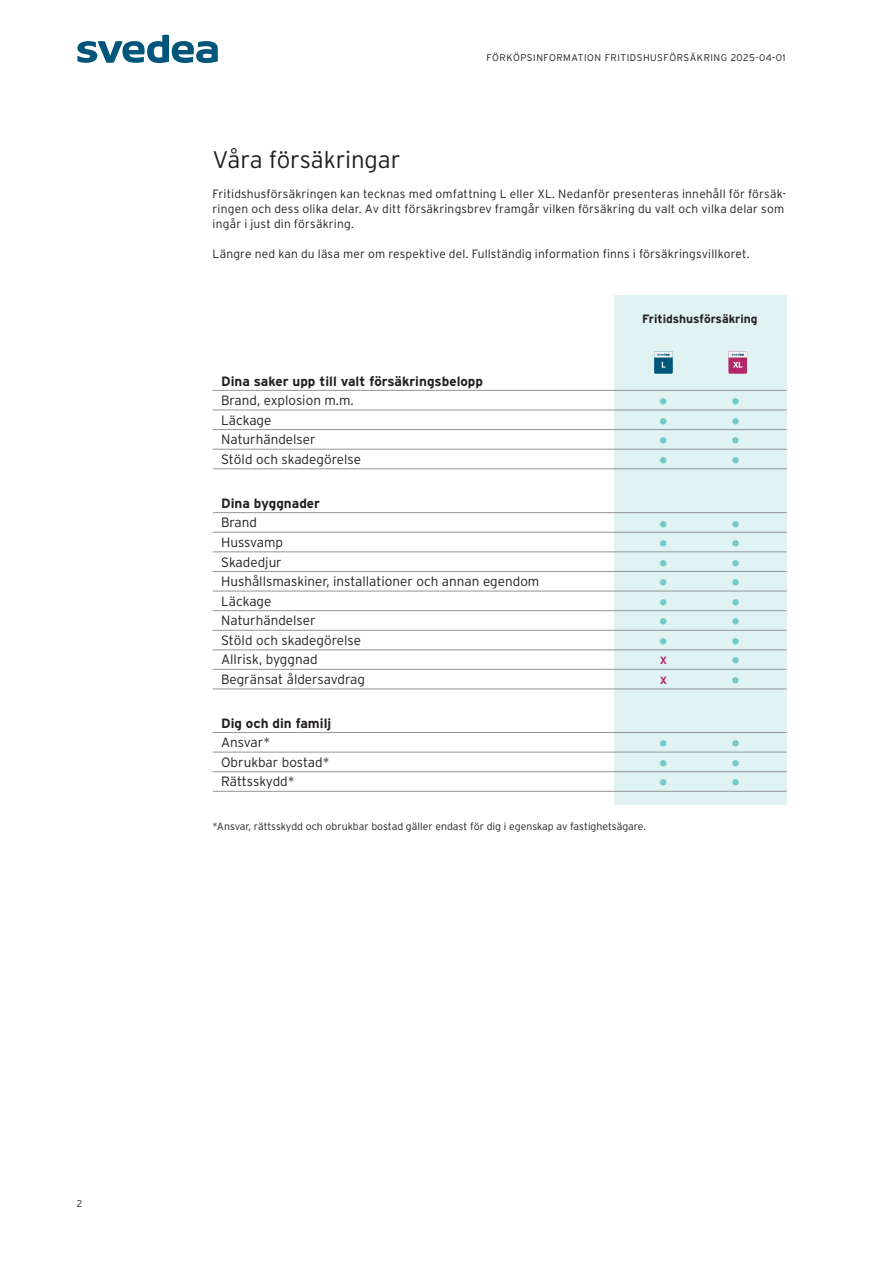
<style>
.page{position:relative;width:893px;height:1263px;background:#fff}
.page>*{position:absolute;margin:0;border:0;box-sizing:border-box;transform-origin:0 0}
.t1{font:300 24px "Interstate";letter-spacing:-.01em;color:#231f20}
.t2{font:21px "Interstate";color:#6fcaca}
.t3{font:300 13.5px "Interstate";color:#231f20}
.t4{font:700 13.5px "Interstate";color:#231f20}
.t5{font:300 12px/15px "Interstate";letter-spacing:.015em;color:#231f20}
.t6{font:700 12px "Interstate";color:#231f20}
.t7{font:300 10.5px "Interstate";color:#231f20}
.t8{font:700 10.5px "Interstate";color:#b2296a}
.t9{font:300 9.75px "Interstate";letter-spacing:.05em;color:#231f20}
</style>
<div class="page">
<svg style="left:77px;top:35px;width:141px;height:28px"></svg>
<div style="left:614px;top:295px;width:173px;height:510px;background:#e1f2f2"></div>
<hr style="left:213px;top:390px;width:574px;height:1px;background:#939598">
<hr style="left:213px;top:732px;width:574px;height:1px;background:#939598">
<hr style="left:213px;top:512px;width:574px;height:1px;background:#939598">
<hr style="left:213px;top:410px;width:574px;height:1px;background:#939598">
<hr style="left:213px;top:752px;width:574px;height:1px;background:#939598">
<hr style="left:213px;top:532px;width:574px;height:1px;background:#939598">
<hr style="left:213px;top:429px;width:574px;height:1px;background:#939598">
<hr style="left:213px;top:771px;width:574px;height:1px;background:#939598">
<hr style="left:213px;top:552px;width:574px;height:1px;background:#939598">
<hr style="left:213px;top:630px;width:574px;height:1px;background:#939598">
<hr style="left:213px;top:669px;width:574px;height:1px;background:#939598">
<hr style="left:213px;top:650px;width:574px;height:1px;background:#939598">
<hr style="left:213px;top:689px;width:574px;height:1px;background:#939598">
<hr style="left:213px;top:610px;width:574px;height:1px;background:#939598">
<hr style="left:213px;top:468px;width:574px;height:1px;background:#939598">
<hr style="left:213px;top:591px;width:574px;height:1px;background:#939598">
<hr style="left:213px;top:449px;width:574px;height:1px;background:#939598">
<hr style="left:213px;top:791px;width:574px;height:1px;background:#939598">
<hr style="left:213px;top:571px;width:574px;height:1px;background:#939598">
<svg style="left:654px;top:352px;width:19px;height:22px"></svg>
<svg style="left:728px;top:352px;width:19px;height:22px"></svg>
<p class="t9" style="left:486px;top:52px;width:301px">FÖRKÖPSINFORMATION FRITIDSHUSFÖRSÄKRING 2025-04-01</p>
<h1 class="t1" style="left:213px;top:146px;width:189px">Våra försäkringar</h1>
<p class="t5" style="left:213px;top:186px;width:575px">Fritidshusförsäkringen kan tecknas med omfattning L eller XL. Nedanför presenteras innehåll för försäk&shy;ringen och dess olika delar. Av ditt försäkringsbrev framgår vilken försäkring du valt och vilka delar som ingår i just din försäkring.</p>
<p class="t5" style="left:213px;top:246px;width:538px">Längre ned kan du läsa mer om respektive del. Fullständig information finns i försäkringsvillkoret.</p>
<p class="t6" style="left:642px;top:312px;width:117px">Fritidshusförsäkring</p>
<p class="t4" style="left:221px;top:373px;width:264px">Dina saker upp till valt försäkringsbelopp</p>
<p class="t3" style="left:221px;top:393px;width:134px">Brand, explosion m.m.</p>
<h2 class="t2" style="left:659px;top:390px;width:11px">•</h2>
<h2 class="t2" style="left:731px;top:390px;width:11px">•</h2>
<p class="t3" style="left:221px;top:412px;width:52px">Läckage</p>
<h2 class="t2" style="left:659px;top:410px;width:11px">•</h2>
<h2 class="t2" style="left:731px;top:410px;width:11px">•</h2>
<p class="t3" style="left:221px;top:432px;width:96px">Naturhändelser</p>
<h2 class="t2" style="left:659px;top:429px;width:11px">•</h2>
<h2 class="t2" style="left:731px;top:429px;width:11px">•</h2>
<p class="t3" style="left:221px;top:451px;width:141px">Stöld och skadegörelse</p>
<h2 class="t2" style="left:659px;top:449px;width:11px">•</h2>
<h2 class="t2" style="left:731px;top:449px;width:11px">•</h2>
<p class="t4" style="left:221px;top:496px;width:100px">Dina byggnader</p>
<p class="t3" style="left:221px;top:515px;width:37px">Brand</p>
<h2 class="t2" style="left:659px;top:512px;width:11px">•</h2>
<h2 class="t2" style="left:731px;top:512px;width:11px">•</h2>
<p class="t3" style="left:221px;top:535px;width:64px">Hussvamp</p>
<h2 class="t2" style="left:659px;top:532px;width:11px">•</h2>
<h2 class="t2" style="left:731px;top:532px;width:11px">•</h2>
<p class="t3" style="left:221px;top:554px;width:62px">Skadedjur</p>
<h2 class="t2" style="left:659px;top:551px;width:11px">•</h2>
<h2 class="t2" style="left:731px;top:551px;width:11px">•</h2>
<p class="t3" style="left:221px;top:574px;width:320px">Hushållsmaskiner, installationer och annan egendom</p>
<h2 class="t2" style="left:659px;top:571px;width:11px">•</h2>
<h2 class="t2" style="left:731px;top:571px;width:11px">•</h2>
<p class="t3" style="left:221px;top:593px;width:52px">Läckage</p>
<h2 class="t2" style="left:659px;top:590px;width:11px">•</h2>
<h2 class="t2" style="left:731px;top:590px;width:11px">•</h2>
<p class="t3" style="left:221px;top:613px;width:96px">Naturhändelser</p>
<h2 class="t2" style="left:659px;top:610px;width:11px">•</h2>
<h2 class="t2" style="left:731px;top:610px;width:11px">•</h2>
<p class="t3" style="left:221px;top:632px;width:141px">Stöld och skadegörelse</p>
<h2 class="t2" style="left:659px;top:629px;width:11px">•</h2>
<h2 class="t2" style="left:731px;top:629px;width:11px">•</h2>
<p class="t3" style="left:221px;top:652px;width:98px">Allrisk, byggnad</p>
<p class="t8" style="left:660px;top:654px;width:9px">X</p>
<h2 class="t2" style="left:731px;top:649px;width:11px">•</h2>
<p class="t3" style="left:221px;top:671px;width:145px">Begränsat åldersavdrag</p>
<p class="t8" style="left:660px;top:674px;width:9px">X</p>
<h2 class="t2" style="left:731px;top:668px;width:11px">•</h2>
<p class="t4" style="left:221px;top:715px;width:112px">Dig och din familj</p>
<p class="t3" style="left:221px;top:735px;width:51px">Ansvar*</p>
<h2 class="t2" style="left:659px;top:732px;width:11px">•</h2>
<h2 class="t2" style="left:731px;top:732px;width:11px">•</h2>
<p class="t3" style="left:221px;top:754px;width:110px">Obrukbar bostad*</p>
<h2 class="t2" style="left:659px;top:752px;width:11px">•</h2>
<h2 class="t2" style="left:731px;top:752px;width:11px">•</h2>
<p class="t3" style="left:221px;top:774px;width:75px">Rättsskydd*</p>
<h2 class="t2" style="left:659px;top:771px;width:11px">•</h2>
<h2 class="t2" style="left:731px;top:771px;width:11px">•</h2>
<p class="t7" style="left:213px;top:820px;width:435px">*Ansvar, rättsskydd och obrukbar bostad gäller endast för dig i egenskap av fastighetsägare.</p>
<p class="t9" style="left:77px;top:1198px;width:7px">2</p>
</div>
